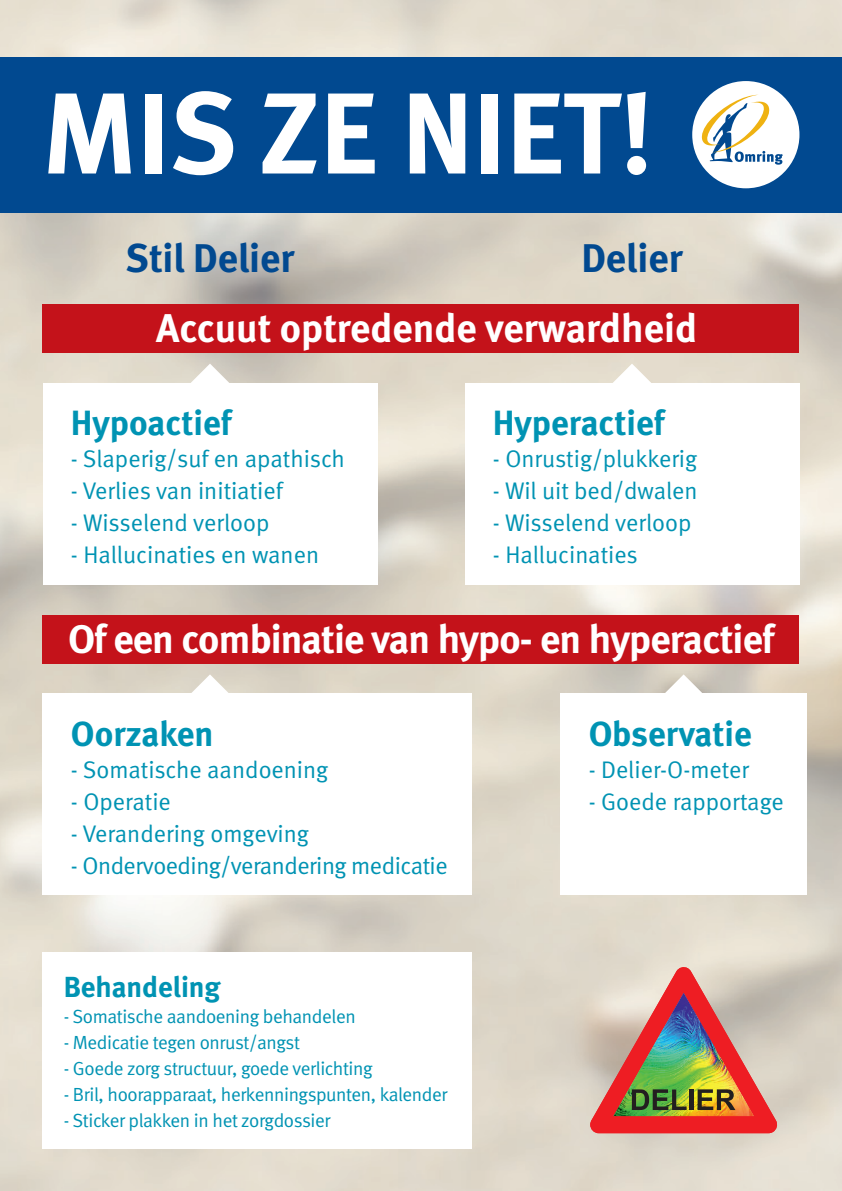
<style>
.page{position:relative;width:842px;height:1191px;background:#fff}
.page>*{position:absolute;margin:0;border:0;box-sizing:border-box;transform-origin:0 0}
.t1{font:700 115px "Meta";color:#fff}
.t2{font:700 40px "Meta";letter-spacing:-.02em;color:#fff}
.t3{font:700 40px "Meta";color:#fff}
.t4{font:700 40px "Meta";color:#014990}
.t5{font:700 35px "Meta";color:#0093b3}
.t6{font:700 29px "Meta";color:#0093b3}
.t7{font:24px "Meta Normal";color:#0093b3}
.t8{font:24px "Meta Normal";letter-spacing:-.02em;color:#0093b3}
.t9{font:19px "Meta Normal";letter-spacing:-.02em;color:#0093b3}
</style>
<div class="page">
<img style="left:0;top:0;width:842px;height:1191px">
<div style="left:0;top:57px;width:842px;height:156px;background:#014990"></div>
<div style="left:692px;top:81px;width:107px;height:107px;background:#fff;border-radius:50%"></div>
<svg style="left:702px;top:95px;width:81px;height:70px"></svg>
<div style="left:43px;top:383px;width:334px;height:201px;background:#fff"></div>
<svg style="left:110px;top:363px;width:200px;height:20px;background:#dad4c9"></svg>
<div style="left:43px;top:304px;width:756px;height:48px;background:#c4121a"></div>
<div style="left:464px;top:383px;width:335px;height:201px;background:#fff"></div>
<svg style="left:532px;top:363px;width:200px;height:20px;background:#e6dfd1"></svg>
<div style="left:43px;top:693px;width:429px;height:202px;background:#fff"></div>
<svg style="left:110px;top:674px;width:200px;height:19px;background:#ddd7c9"></svg>
<div style="left:43px;top:615px;width:756px;height:48px;background:#c4121a"></div>
<div style="left:560px;top:693px;width:247px;height:202px;background:#fff"></div>
<svg style="left:583px;top:674px;width:201px;height:19px;background:#d3cdc2"></svg>
<div style="left:43px;top:952px;width:429px;height:196px;background:#fff"></div>
<img style="left:590px;top:967px;width:187px;height:166px">
<h1 class="t1" style="left:43px;top:65px;width:612px">MIS ZE NIET!</h1>
<h2 class="t4" style="left:126px;top:235px;width:170px">Stil Delier</h2>
<h2 class="t4" style="left:581px;top:235px;width:103px">Delier</h2>
<h2 class="t3" style="left:156px;top:305px;width:542px">Accuut optredende verwardheid</h2>
<h3 class="t5" style="left:71px;top:402px;width:162px">Hypoactief</h3>
<p class="t7" style="left:71px;top:445px;width:275px">- Slaperig/suf en apathisch</p>
<p class="t7" style="left:71px;top:477px;width:213px">- Verlies van initiatief</p>
<p class="t7" style="left:71px;top:509px;width:200px">- Wisselend verloop</p>
<p class="t7" style="left:71px;top:541px;width:250px">- Hallucinaties en wanen</p>
<h3 class="t5" style="left:493px;top:402px;width:173px">Hyperactief</h3>
<p class="t7" style="left:493px;top:445px;width:206px">- Onrustig/plukkerig</p>
<p class="t7" style="left:493px;top:477px;width:206px">- Wil uit bed/dwalen</p>
<p class="t7" style="left:493px;top:509px;width:200px">- Wisselend verloop</p>
<p class="t7" style="left:493px;top:541px;width:146px">- Hallucinaties</p>
<h2 class="t2" style="left:68px;top:615px;width:708px">Of een combinatie van hypo- en hyperactief</h2>
<h3 class="t5" style="left:71px;top:713px;width:144px">Oorzaken</h3>
<p class="t7" style="left:71px;top:755px;width:259px">- Somatische aandoening</p>
<p class="t7" style="left:71px;top:787px;width:102px">- Operatie</p>
<p class="t7" style="left:71px;top:819px;width:240px">- Verandering omgeving</p>
<p class="t8" style="left:71px;top:851px;width:378px">- Ondervoeding/verandering medicatie</p>
<p class="t6" style="left:64px;top:969px;width:158px">Behandeling</p>
<p class="t9" style="left:64px;top:1005px;width:293px">- Somatische aandoening behandelen</p>
<p class="t9" style="left:64px;top:1031px;width:238px">- Medicatie tegen onrust/angst</p>
<p class="t9" style="left:64px;top:1057px;width:310px">- Goede zorg structuur, goede verlichting</p>
<p class="t9" style="left:64px;top:1083px;width:385px">- Bril, hoorapparaat, herkenningspunten, kalender</p>
<p class="t9" style="left:64px;top:1109px;width:268px">- Sticker plakken in het zorgdossier</p>
<h3 class="t5" style="left:589px;top:713px;width:165px">Observatie</h3>
<p class="t7" style="left:589px;top:755px;width:162px">- Delier-O-meter</p>
<p class="t7" style="left:589px;top:787px;width:197px">- Goede rapportage</p>
</div>
